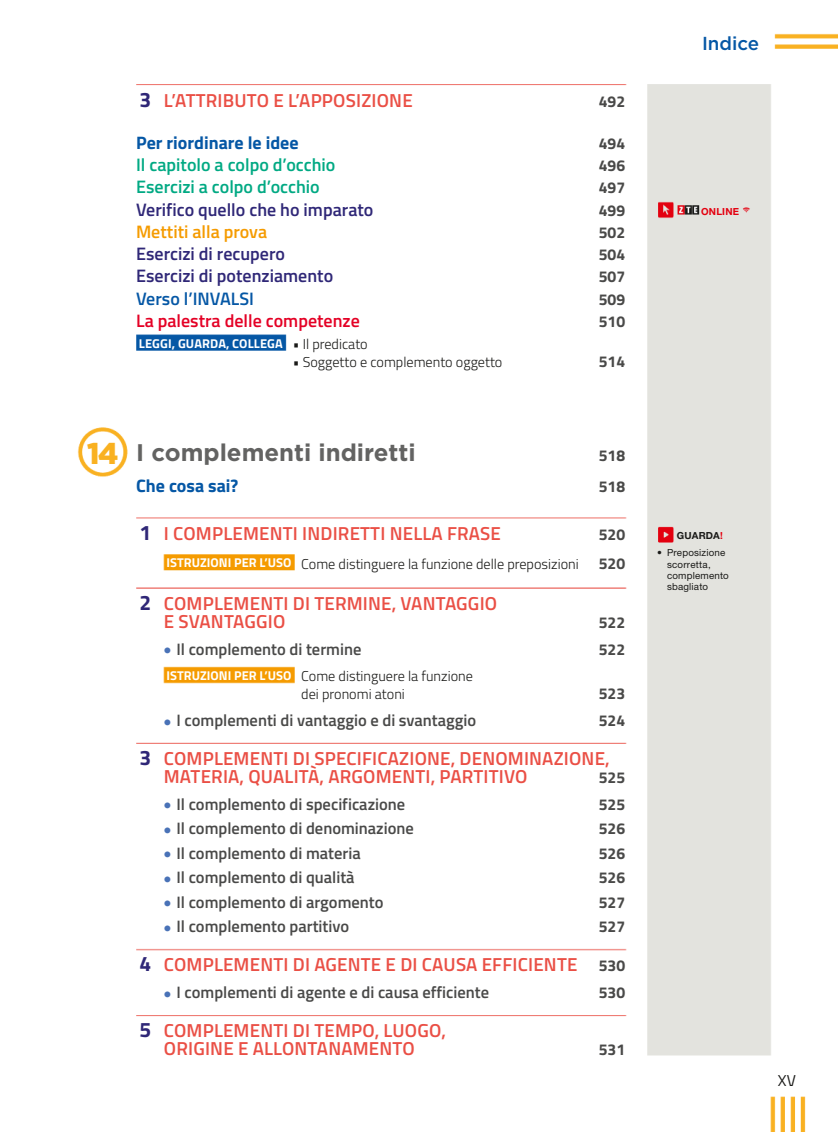
<style>
.page{position:relative;width:838px;height:1132px;background:#fff}
.page>*{position:absolute;margin:0;border:0;box-sizing:border-box;transform-origin:0 0}
.t1{font:700 24px "Gotham";color:#636362}
.t2{font:600 18.75px/18px "Titillium";letter-spacing:.01em;color:#ea4f45}
.t3{font:500 18.75px "Gotham";color:#0557a5}
.t4{font:600 18px "Titillium";color:#2f2777}
.t5{font:600 18px "Titillium";color:#00a983}
.t6{font:700 18px "Titillium";color:#0557a5}
.t7{font:600 18px "Titillium";color:#e40025}
.t8{font:600 18px "Titillium";color:#f59b00}
.t9{font:600 18px "Titillium";color:#0557a5}
.t10{font:600 16.5px "Titillium";color:#494948}
.t11{font:700 15.75px "Titillium";color:#494948}
.t12{font:15.75px "Titillium";color:#1a1a18}
.t13{font:300 14.25px/18px "Titillium";color:#1a1a18}
.t14{font:700 12.75px "Titillium";letter-spacing:.01em;color:#fff}
.t15{font:9.75px/11.2px "Helvetica Neue LT Std";letter-spacing:.02em;color:#1a1a18}
.t16{font:700 9.75px "Helvetica Neue LT Std";letter-spacing:.025em;color:#1a1a18}
.t17{font:700 9.75px "Helvetica Neue LT Std";letter-spacing:.025em;color:#e3000f}
.s1{font-weight:700;font-size:21px;color:#2f2777}
.s2{font-weight:300;font-size:14.25px;color:#1a1a18}
.s3{font-weight:900;font-size:30px;color:#f9b121}
.s4{font-weight:700;font-size:12.75px;color:#fff}
.s5{font-family:"Dante MT Pro";font-weight:700;font-size:21px;color:#4972b7}
.s6{font-weight:700;font-size:15.75px;color:#494948}
.s7{color:#e3000f}
</style>
<div class="page">
<img style="left:77px;top:33px;width:761px;height:1098px">
<p class="t2" style="left:139px;top:94px;width:275px"><span class="s1">3</span> L’ATTRIBUTO E L’APPOSIZIONE</p>
<p class="t11" style="left:599px;top:96px;width:28px">492</p>
<p class="t6" style="left:136px;top:136px;width:164px">Per riordinare le idee</p>
<p class="t11" style="left:599px;top:138px;width:28px">494</p>
<p class="t5" style="left:136px;top:158px;width:201px">Il capitolo a colpo d’occhio</p>
<p class="t11" style="left:599px;top:160px;width:28px">496</p>
<p class="t5" style="left:136px;top:181px;width:185px">Esercizi a colpo d’occhio</p>
<p class="t11" style="left:599px;top:182px;width:28px">497</p>
<p class="t4" style="left:136px;top:203px;width:239px">Verifico quello che ho imparato</p>
<p class="t11" style="left:599px;top:205px;width:28px">499</p>
<p class="t8" style="left:136px;top:225px;width:132px">Mettiti alla prova</p>
<p class="t11" style="left:599px;top:227px;width:28px">502</p>
<p class="t4" style="left:136px;top:248px;width:150px">Esercizi di recupero</p>
<p class="t11" style="left:599px;top:249px;width:28px">504</p>
<p class="t4" style="left:136px;top:270px;width:199px">Esercizi di potenziamento</p>
<p class="t11" style="left:599px;top:271px;width:28px">507</p>
<p class="t9" style="left:136px;top:292px;width:119px">Verso l’INVALSI</p>
<p class="t11" style="left:599px;top:294px;width:28px">509</p>
<p class="t7" style="left:136px;top:314px;width:225px">La palestra delle competenze</p>
<p class="t11" style="left:599px;top:316px;width:28px">510</p>
<p class="t14" style="left:139px;top:339px;width:230px">LEGGI, GUARDA, COLLEGA <span class="s2">• Il predicato</span></p>
<p class="t13" style="left:293px;top:355px;width:211px">• Soggetto e complemento oggetto</p>
<p class="t11" style="left:599px;top:356px;width:28px">514</p>
<p class="t1" style="left:87px;top:444px;width:330px"><span class="s3">14</span> I complementi indiretti</p>
<p class="t11" style="left:599px;top:450px;width:28px">518</p>
<p class="t6" style="left:136px;top:480px;width:104px">Che cosa sai?</p>
<p class="t11" style="left:599px;top:481px;width:28px">518</p>
<p class="t2" style="left:139px;top:526px;width:363px"><span class="s1">1</span> I COMPLEMENTI INDIRETTI NELLA FRASE</p>
<p class="t11" style="left:599px;top:529px;width:28px">520</p>
<p class="t13" style="left:167px;top:556px;width:414px"><span class="s4">ISTRUZIONI PER L’USO</span> Come distinguere la funzione delle preposizioni</p>
<p class="t11" style="left:599px;top:558px;width:28px">520</p>
<p class="t2" style="left:164px;top:596px;width:335px;text-indent:-25px"><span class="s1">2</span> COMPLEMENTI DI TERMINE, VANTAGGIO<br>E SVANTAGGIO</p>
<p class="t11" style="left:599px;top:617px;width:28px">522</p>
<p class="t10" style="left:164px;top:643px;width:199px"><span class="s5">•</span> Il complemento di termine</p>
<p class="t11" style="left:599px;top:644px;width:28px">522</p>
<p class="t13" style="left:301px;top:669px;width:173px;text-indent:-135px"><span class="s4">ISTRUZIONI PER L’USO</span> Come distinguere la funzione dei pronomi atoni</p>
<p class="t11" style="left:599px;top:688px;width:28px">523</p>
<p class="t10" style="left:164px;top:714px;width:314px"><span class="s5">•</span> I complementi di vantaggio e di svantaggio</p>
<p class="t11" style="left:599px;top:715px;width:28px">524</p>
<p class="t2" style="left:164px;top:751px;width:447px;text-indent:-25px"><span class="s1">3</span> COMPLEMENTI DI SPECIFICAZIONE, DENOMINAZIONE,<br>MATERIA, QUALITÀ, ARGOMENTI, PARTITIVO</p>
<p class="t11" style="left:599px;top:772px;width:28px">525</p>
<p class="t10" style="left:164px;top:798px;width:243px"><span class="s5">•</span> Il complemento di specificazione</p>
<p class="t11" style="left:599px;top:799px;width:28px">525</p>
<p class="t10" style="left:164px;top:822px;width:252px"><span class="s5">•</span> Il complemento di denominazione</p>
<p class="t11" style="left:599px;top:823px;width:28px">526</p>
<p class="t10" style="left:164px;top:847px;width:198px"><span class="s5">•</span> Il complemento di materia</p>
<p class="t11" style="left:599px;top:847px;width:28px">526</p>
<p class="t10" style="left:164px;top:871px;width:192px"><span class="s5">•</span> Il complemento di qualità</p>
<p class="t11" style="left:599px;top:872px;width:28px">526</p>
<p class="t10" style="left:164px;top:896px;width:221px"><span class="s5">•</span> Il complemento di argomento</p>
<p class="t11" style="left:599px;top:896px;width:28px">527</p>
<p class="t10" style="left:164px;top:920px;width:187px"><span class="s5">•</span> Il complemento partitivo</p>
<p class="t11" style="left:599px;top:921px;width:28px">527</p>
<p class="t2" style="left:139px;top:957px;width:487px"><span class="s1">4</span> COMPLEMENTI DI AGENTE E DI CAUSA EFFICIENTE <span class="s6">530</span></p>
<p class="t10" style="left:164px;top:986px;width:327px"><span class="s5">•</span> I complementi di agente e di causa efficiente</p>
<p class="t11" style="left:599px;top:986px;width:28px">530</p>
<p class="t2" style="left:139px;top:1023px;width:308px;text-align:center"><span class="s1">5</span> COMPLEMENTI DI TEMPO, LUOGO,<br>ORIGINE E ALLONTANAMENTO</p>
<p class="t11" style="left:599px;top:1044px;width:28px">531</p>
<p class="t3" style="left:702px;top:35px;width:59px">Indice</p>
<p class="t17" style="left:701px;top:205px;width:40px">ONLINE</p>
<p class="t16" style="left:677px;top:529px;width:48px">GUARDA<span class="s7">!</span></p>
<p class="t15" style="left:667px;top:548px;width:63px;text-indent:-10px">• Preposizione scorretta, complemento sbagliato</p>
<p class="t12" style="left:778px;top:1073px;width:19px">XV</p>
</div>
